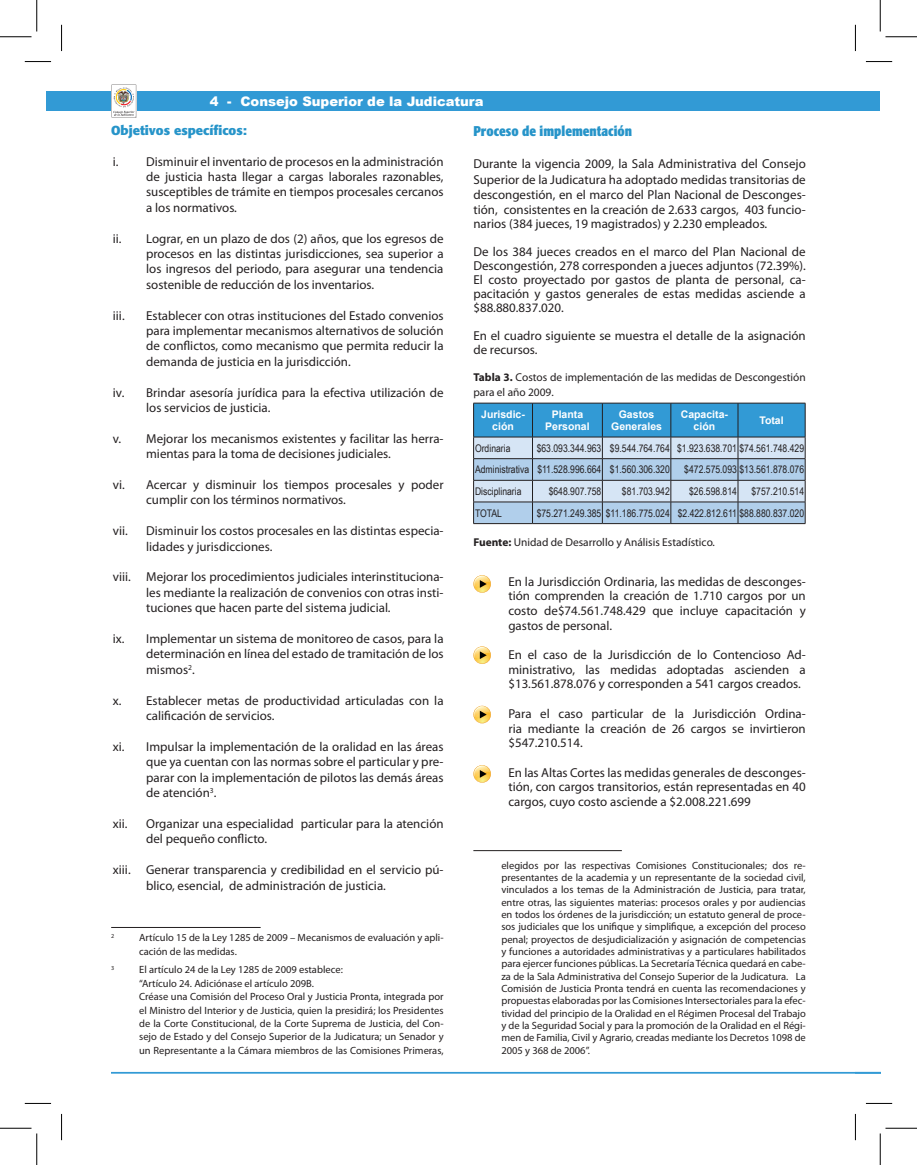
<style>
.page{position:relative;width:917px;height:1165px;background:#fff}
.page>*{position:absolute;margin:0;border:0;box-sizing:border-box;transform-origin:0 0}
.t1{font:700 condensed 14px "Formata";color:#2694c9}
.t2{font:900 13.12px "Arial";color:#fff}
.t3{font:12.95px/15.4px "Myriad Pro";color:#231f20;text-align:justify}
.t4{font:700 12.95px "Formata";color:#2694c9}
.t5{font:11.38px/14.7px "Myriad Pro";color:#231f20}
.t6{font:10.5px/12.2px "Myriad Pro";color:#231f20}
.t7{font:10.5px/21.7px "Arial Narrow";color:#231f20}
.t8{font:700 10.5px/12.2px "Arial";color:#fff;text-align:center}
.t9{font:6.12px "Myriad Pro";color:#231f20}
.s1{font-weight:700}
</style>
<div class="page">
<hr style="left:111px;top:1072px;width:769px;height:2px;background:#329ad5">
<div style="left:46px;top:91px;width:834px;height:20px;background:#329ad5"></div>
<hr style="left:473px;top:850px;width:149px;height:1px;background:#231f20">
<svg style="left:473px;top:575px;width:18px;height:18px"></svg>
<svg style="left:111px;top:84px;width:26px;height:34px"></svg>
<svg style="left:112px;top:85px;width:24px;height:32px"></svg>
<svg style="left:473px;top:403px;width:333px;height:121px;background:#91bbda"></svg>
<hr style="left:473px;top:523px;width:59px;height:1px;background:#231f20">
<hr style="left:532px;top:523px;width:70px;height:1px;background:#231f20">
<hr style="left:602px;top:523px;width:69px;height:1px;background:#231f20">
<hr style="left:671px;top:523px;width:67px;height:1px;background:#231f20">
<hr style="left:738px;top:523px;width:67px;height:1px;background:#231f20">
<hr style="left:111px;top:927px;width:150px;height:1px;background:#231f20">
<svg style="left:473px;top:646px;width:18px;height:18px"></svg>
<svg style="left:473px;top:706px;width:18px;height:17px"></svg>
<svg style="left:473px;top:765px;width:18px;height:18px"></svg>
<svg style="left:25px;top:61px;width:26px;height:1px"></svg>
<svg style="left:866px;top:61px;width:26px;height:1px"></svg>
<svg style="left:25px;top:1103px;width:26px;height:1px"></svg>
<svg style="left:866px;top:1103px;width:26px;height:1px"></svg>
<svg style="left:61px;top:25px;width:1px;height:26px"></svg>
<svg style="left:61px;top:1114px;width:1px;height:26px"></svg>
<svg style="left:855px;top:25px;width:1px;height:26px"></svg>
<svg style="left:855px;top:1114px;width:1px;height:26px"></svg>
<hr style="left:0;top:36px;width:32px;height:1px;background:#000">
<hr style="left:885px;top:36px;width:32px;height:1px;background:#000">
<hr style="left:0;top:1128px;width:32px;height:1px;background:#000">
<hr style="left:885px;top:1128px;width:32px;height:1px;background:#000">
<hr style="left:36px;top:0;width:1px;height:32px;background:#000">
<hr style="left:36px;top:1133px;width:1px;height:32px;background:#000">
<hr style="left:880px;top:0;width:1px;height:32px;background:#000">
<hr style="left:880px;top:1133px;width:1px;height:32px;background:#000">
<p class="t2" style="left:210px;top:91px;width:275px">4 - Consejo Superior de la Judicatura</p>
<p class="t1" style="left:473px;top:123px;width:160px">Proceso de implementación</p>
<p class="t3" style="left:473px;top:156px;width:334px">Durante la vigencia 2009, la Sala Administrativa del Consejo Superior de la Judicatura ha adoptado medidas transitorias de descongestión, en el marco del Plan Nacional de Desconges&shy;tión, consistentes en la creación de 2.633 cargos, 403 funcio&shy;narios (384 jueces, 19 magistrados) y 2.230 empleados.</p>
<p class="t3" style="left:473px;top:244px;width:334px;line-height:14px">De los 384 jueces creados en el marco del Plan Nacional de Descongestión, 278 corresponden a jueces adjuntos (72.39%).<br>El costo proyectado por gastos de planta de personal, ca&shy;pacitación y gastos generales de estas medidas asciende a $88.880.837.020.</p>
<p class="t3" style="left:473px;top:328px;width:334px;line-height:14px">En el cuadro siguiente se muestra el detalle de la asignación de recursos.</p>
<p class="t5" style="left:473px;top:370px;width:334px"><span class="s1">Tabla 3.</span> Costos de implementación de las medidas de Descongestión para el año 2009.</p>
<p class="t8" style="left:481px;top:408px;width:45px">Jurisdic&shy;ción</p>
<p class="t8" style="left:545px;top:408px;width:46px">Planta<br>Personal</p>
<p class="t8" style="left:611px;top:408px;width:52px">Gastos<br>Generales</p>
<p class="t8" style="left:681px;top:408px;width:49px">Capacita&shy;ción</p>
<p class="t8" style="left:759px;top:414px;width:26px">Total</p>
<p class="t7" style="left:475px;top:437px;width:37px">Ordinaria</p>
<p class="t4" style="left:111px;top:123px;width:137px">Objetivos específicos:</p>
<p class="t3" style="left:146px;top:153px;width:299px;text-indent:-33px">i. Disminuir el inventario de procesos en la administración de justicia hasta llegar a cargas laborales razonables, susceptibles de trámite en tiempos procesales cercanos a los normativos.</p>
<p class="t3" style="left:146px;top:230px;width:299px;text-indent:-33px">ii. Lograr, en un plazo de dos (2) años, que los egresos de procesos en las distintas jurisdicciones, sea superior a los ingresos del periodo, para asegurar una tendencia sostenible de reducción de los inventarios.</p>
<p class="t3" style="left:113px;top:307px;width:13px">iii.</p>
<p class="t3" style="left:146px;top:307px;width:299px">Establecer con otras instituciones del Estado convenios para implementar mecanismos alternativos de solución de conflictos, como mecanismo que permita reducir la demanda de justicia en la jurisdicción.</p>
<p class="t3" style="left:146px;top:384px;width:299px;text-indent:-33px">iv. Brindar asesoría jurídica para la efectiva utilización de los servicios de justicia.</p>
<p class="t3" style="left:146px;top:431px;width:299px;text-indent:-33px">v. Mejorar los mecanismos existentes y facilitar las herra&shy;mientas para la toma de decisiones judiciales.</p>
<p class="t3" style="left:146px;top:477px;width:299px;text-indent:-33px">vi. Acercar y disminuir los tiempos procesales y poder cumplir con los términos normativos.</p>
<p class="t3" style="left:113px;top:523px;width:16px">vii.</p>
<p class="t3" style="left:146px;top:523px;width:299px">Disminuir los costos procesales en las distintas especia&shy;lidades y jurisdicciones.</p>
<p class="t3" style="left:146px;top:569px;width:299px;text-indent:-33px">viii. Mejorar los procedimientos judiciales interinstituciona&shy;les mediante la realización de convenios con otras insti&shy;tuciones que hacen parte del sistema judicial.</p>
<p class="t3" style="left:146px;top:631px;width:299px;text-indent:-33px">ix. Implementar un sistema de monitoreo de casos, para la determinación en línea del estado de tramitación de los mismos<sup>2</sup>.</p>
<p class="t3" style="left:146px;top:692px;width:299px;text-indent:-33px">x. Establecer metas de productividad articuladas con la calificación de servicios.</p>
<p class="t3" style="left:146px;top:739px;width:299px;text-indent:-33px">xi. Impulsar la implementación de la oralidad en las áreas que ya cuentan con las normas sobre el particular y pre&shy;parar con la implementación de pilotos las demás áreas de atención<sup>3</sup>.</p>
<p class="t3" style="left:113px;top:816px;width:16px">xii.</p>
<p class="t3" style="left:146px;top:816px;width:299px">Organizar una especialidad particular para la atención del pequeño conflicto.</p>
<p class="t3" style="left:146px;top:862px;width:299px;text-indent:-33px">xiii. Generar transparencia y credibilidad en el servicio pú&shy;blico, esencial, de administración de justicia.</p>
<p class="t7" style="left:475px;top:437px;width:331px;text-indent:62px">$63.093.344.963 $9.544.764.764 $1.923.638.701 $74.561.748.429<br>Administrativa $11.528.996.664 $1.560.306.320</p>
<p class="t7" style="left:684px;top:458px;width:121px">$472.575.093 $13.561.878.076</p>
<p class="t7" style="left:475px;top:480px;width:48px">Disciplinaria</p>
<p class="t7" style="left:549px;top:480px;width:54px">$648.907.758</p>
<p class="t7" style="left:622px;top:480px;width:49px">$81.703.942</p>
<p class="t7" style="left:689px;top:480px;width:49px">$26.598.814</p>
<p class="t7" style="left:751px;top:480px;width:54px">$757.210.514</p>
<p class="t7" style="left:475px;top:502px;width:28px">TOTAL</p>
<p class="t7" style="left:537px;top:502px;width:269px">$75.271.249.385 $11.186.775.024 $2.422.812.611 $88.880.837.020</p>
<p class="t5" style="left:473px;top:535px;width:243px"><span class="s1">Fuente:</span> Unidad de Desarrollo y Análisis Estadístico.</p>
<p class="t3" style="left:508px;top:574px;width:299px;line-height:14.7px">En la Jurisdicción Ordinaria, las medidas de desconges&shy;tión comprenden la creación de 1.710 cargos por un costo de$74.561.748.429 que incluye capacitación y gastos de personal.</p>
<p class="t3" style="left:508px;top:647px;width:299px;line-height:14.7px">En el caso de la Jurisdicción de lo Contencioso Ad&shy;ministrativo, las medidas adoptadas ascienden a $13.561.878.076 y corresponden a 541 cargos creados.</p>
<p class="t3" style="left:508px;top:706px;width:299px;line-height:14.7px">Para el caso particular de la Jurisdicción Ordina&shy;ria mediante la creación de 26 cargos se invirtieron $547.210.514.</p>
<p class="t3" style="left:508px;top:765px;width:299px;line-height:14.7px">En las Altas Cortes las medidas generales de desconges&shy;tión, con cargos transitorios, están representadas en 40 cargos, cuyo costo asciende a $2.008.221.699</p>
<p class="t6" style="left:501px;top:859px;width:306px;text-align:justify">elegidos por las respectivas Comisiones Constitucionales; dos re&shy;presentantes de la academia y un representante de la sociedad civil, vinculados a los temas de la Administración de Justicia, para tratar, entre otras, las siguientes materias: procesos orales y por audiencias en todos los órdenes de la jurisdicción; un estatuto general de proce&shy;sos judiciales que los unifique y simplifique, a excepción del proceso penal; proyectos de desjudicialización y asignación de competencias y funciones a autoridades administrativas y a particulares habilitados para ejercer funciones públicas. La Secretaría Técnica quedará en cabe&shy;za de la Sala Administrativa del Consejo Superior de la Judicatura. La Comisión de Justicia Pronta tendrá en cuenta las recomendaciones y propuestas elaboradas por las Comisiones Intersectoriales para la efec&shy;tividad del principio de la Oralidad en el Régimen Procesal del Trabajo y de la Seguridad Social y para la promoción de la Oralidad en el Régi&shy;men de Familia, Civil y Agrario, creadas mediante los Decretos 1098 de 2005 y 368 de 2006”.</p>
<p class="t9" style="left:111px;top:932px;width:5px">2</p>
<p class="t6" style="left:139px;top:931px;width:306px;line-height:13.5px">Artículo 15 de la Ley 1285 de 2009 – Mecanismos de evaluación y apli&shy;cación de las medidas.</p>
<p class="t9" style="left:111px;top:964px;width:5px">3</p>
<p class="t6" style="left:139px;top:963px;width:306px;line-height:13.5px">El artículo 24 de la Ley 1285 de 2009 establece:<br>“Artículo 24. Adiciónase el artículo 209B.<br>Créase una Comisión del Proceso Oral y Justicia Pronta, integrada por el Ministro del Interior y de Justicia, quien la presidirá; los Presidentes de la Corte Constitucional, de la Corte Suprema de Justicia, del Con&shy;sejo de Estado y del Consejo Superior de la Judicatura; un Senador y un Representante a la Cámara miembros de las Comisiones Primeras,</p>
</div>
